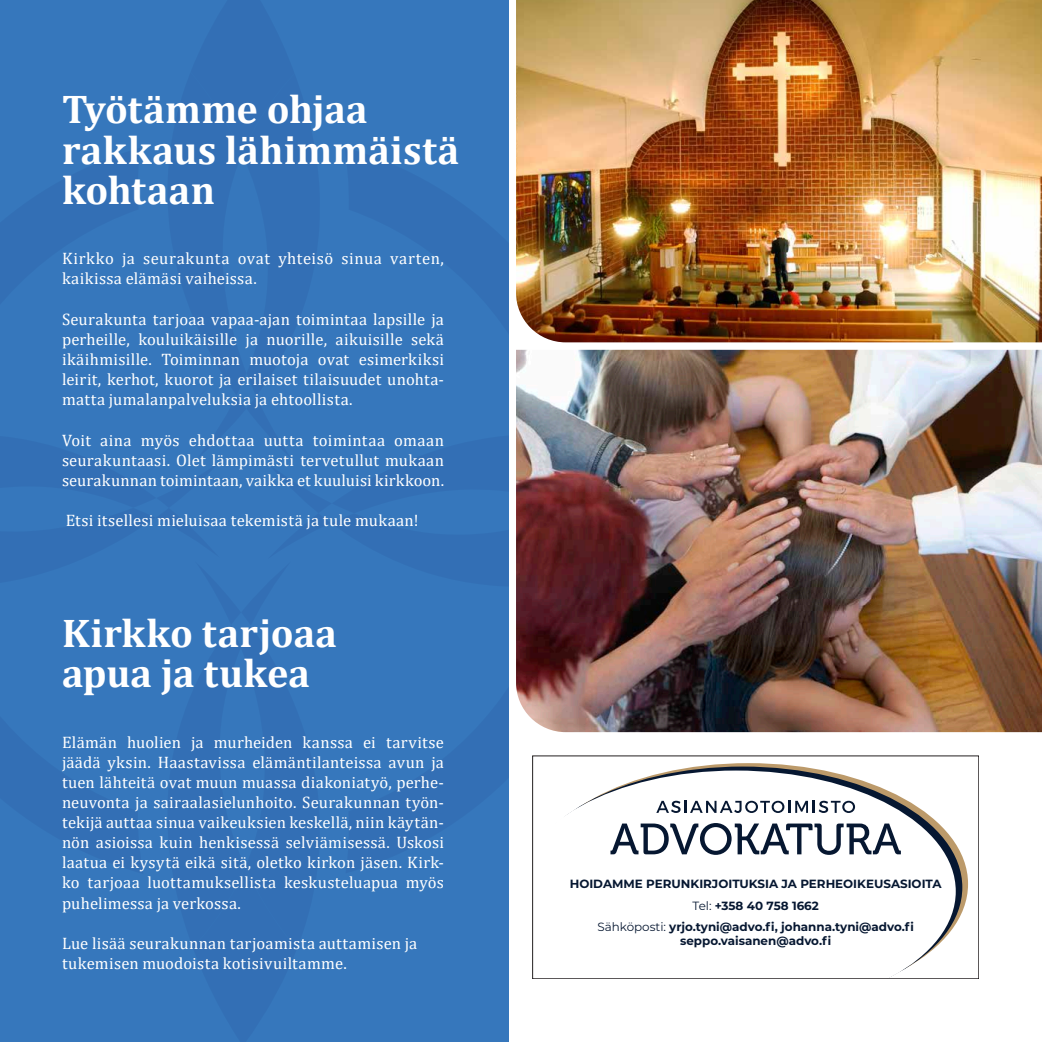
<style>
.page{position:relative;width:1042px;height:1042px;background:#fff}
.page>*{position:absolute;margin:0;border:0;box-sizing:border-box;transform-origin:0 0}
.t1{font:700 40.25px/40.2px "Cambria";letter-spacing:.005em;color:#fff}
.t2{font:16.62px/20.1px "Cambria";letter-spacing:.015em;color:#fff;text-align:justify}
.t3{font:700 11.9px/21.3px "Montserrat";color:#061731;text-align:center}
.s1{font-weight:400}
</style>
<div class="page">
<svg style="left:702px;top:763px;width:266px;height:149px"></svg>
<svg style="left:676px;top:766px;width:286px;height:158px"></svg>
<svg style="left:565px;top:770px;width:391px;height:207px"></svg>
<svg style="left:656px;top:801px;width:199px;height:12px"></svg>
<svg style="left:610px;top:823px;width:291px;height:32px"></svg>
<div style="left:532px;top:756px;width:447px;height:223px;border:1px solid #231f20"></div>
<div style="left:0;top:0;width:508px;height:1042px;background:#3677bc"></div>
<img style="left:516px;top:0;width:526px;height:342px">
<img style="left:516px;top:350px;width:526px;height:382px">
<h1 class="t1" style="left:62px;top:88px;width:399px">Työtämme ohjaa rakkaus lähimmäistä kohtaan</h1>
<p class="t2" style="left:62px;top:248px;width:383px">Kirkko ja seurakunta ovat yhteisö sinua varten, kaikissa elämäsi vaiheissa.</p>
<p class="t2" style="left:62px;top:309px;width:383px">Seurakunta tarjoaa vapaa-ajan toimintaa lapsille ja perheille, kouluikäisille ja nuorille, aikuisille sekä ikäihmisille. Toiminnan muotoja ovat esimerkiksi leirit, kerhot, kuorot ja erilaiset tilaisuudet unohta&shy;matta jumalanpalveluksia ja ehtoollista.</p>
<p class="t2" style="left:62px;top:430px;width:383px">Voit aina myös ehdottaa uutta toimintaa omaan seurakuntaasi. Olet lämpimästi tervetullut mukaan seurakunnan toimintaan, vaikka et kuuluisi kirkkoon.</p>
<p class="t2" style="left:66px;top:510px;width:354px">Etsi itsellesi mieluisaa tekemistä ja tule mukaan!</p>
<h1 class="t1" style="left:62px;top:611px;width:276px">Kirkko tarjoaa apua ja tukea</h1>
<p class="t2" style="left:62px;top:732px;width:383px">Elämän huolien ja murheiden kanssa ei tarvitse jäädä yksin. Haastavissa elämäntilanteissa avun ja tuen lähteitä ovat muun muassa diakoniatyö, perhe&shy;neuvonta ja sairaalasielunhoito. Seurakunnan työn&shy;tekijä auttaa sinua vaikeuksien keskellä, niin käytän&shy;nön asioissa kuin henkisessä selviämisessä. Uskosi laatua ei kysytä eikä sitä, oletko kirkon jäsen. Kirk&shy;ko tarjoaa luottamuksellista keskusteluapua myös puhelimessa ja verkossa.</p>
<p class="t2" style="left:62px;top:933px;width:357px">Lue lisää seurakunnan tarjoamista auttamisen ja tukemisen muodoista kotisivuiltamme.</p>
<p class="t3" style="left:570px;top:873px;width:373px">HOIDAMME PERUNKIRJOITUKSIA JA PERHEOIKEUSASIOITA<br><span class="s1">Tel:</span> +358 40 758 1662<br><span class="s1">Sähköposti:</span> yrjo.tyni@advo.fi, johanna.tyni@advo.fi</p>
<p class="t3" style="left:680px;top:930px;width:153px">seppo.vaisanen@advo.fi</p>
</div>
